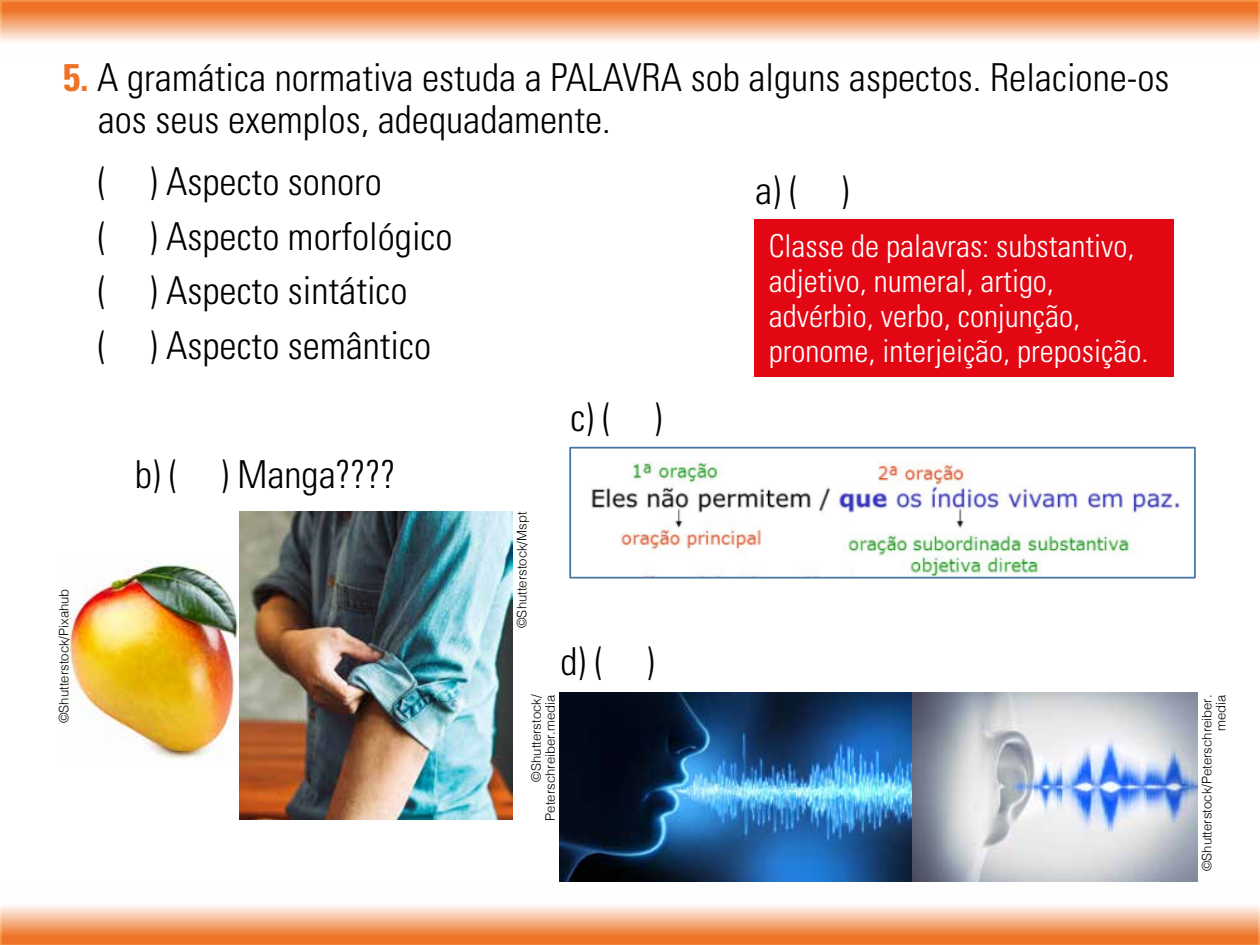
<style>
.page{position:relative;width:1260px;height:945px;background:#fff}
.page>*{position:absolute;margin:0;border:0;box-sizing:border-box;transform-origin:0 0}
.t1{font:300 condensed 38.5px/54.6px "Univers LT Std";color:#000}
.t2{font:300 condensed 31.5px/35px "Univers LT Std";color:#fff}
.t3{font:300 13.12px/14px "Helvetica";color:#000;text-align:right}
.s1{font-weight:700;color:#ee7326}
</style>
<div class="page">
<svg style="left:0;top:0;width:1260px;height:42px;background:#f4a675"></svg>
<svg style="left:0;top:906px;width:1260px;height:39px;background:#f4a676"></svg>
<img style="left:63px;top:562px;width:176px;height:198px">
<img style="left:591px;top:462px;width:589px;height:114px">
<div style="left:569px;top:447px;width:627px;height:132px;border:2px solid #4675a3"></div>
<div style="left:754px;top:219px;width:419px;height:158px;background:#e30613"></div>
<img style="left:560px;top:692px;width:637px;height:190px">
<img style="left:239px;top:512px;width:273px;height:307px">
<p class="t1" style="left:98px;top:56px;width:1073px;line-height:42px;text-indent:-35px"><span class="s1">5.</span> A gramática normativa estuda a PALAVRA sob alguns aspectos. Relacione-os aos seus exemplos, adequadamente.</p>
<p class="t1" style="left:98px;top:154px;width:356px">( ) Aspecto sonoro<br>( ) Aspecto morfológico ( ) Aspecto sintático<br>( ) Aspecto semântico</p>
<p class="t1" style="left:755px;top:163px;width:96px">a) ( )</p>
<p class="t1" style="left:570px;top:390px;width:93px">c) ( )</p>
<p class="t1" style="left:135px;top:447px;width:262px">b) ( ) Manga????</p>
<p class="t2" style="left:769px;top:229px;width:381px">Classe de palavras: substantivo, adjetivo, numeral, artigo, advérbio, verbo, conjunção, pronome, interjeição, preposição.</p>
<p class="t3" style="left:56px;top:723px;width:136px;rotate:-90deg">©Shutterstock/Pixahub</p>
<p class="t3" style="left:514px;top:628px;width:118px;rotate:-90deg">©Shutterstock/Mspt</p>
<p class="t1" style="left:561px;top:634px;width:96px">d) ( )</p>
<p class="t3" style="left:528px;top:821px;width:128px;rotate:-90deg">©Shutterstock/<br>Peterschreiber.media</p>
<p class="t3" style="left:1199px;top:871px;width:178px;rotate:-90deg">©Shutterstock/Peterschreiber. media</p>
</div>
